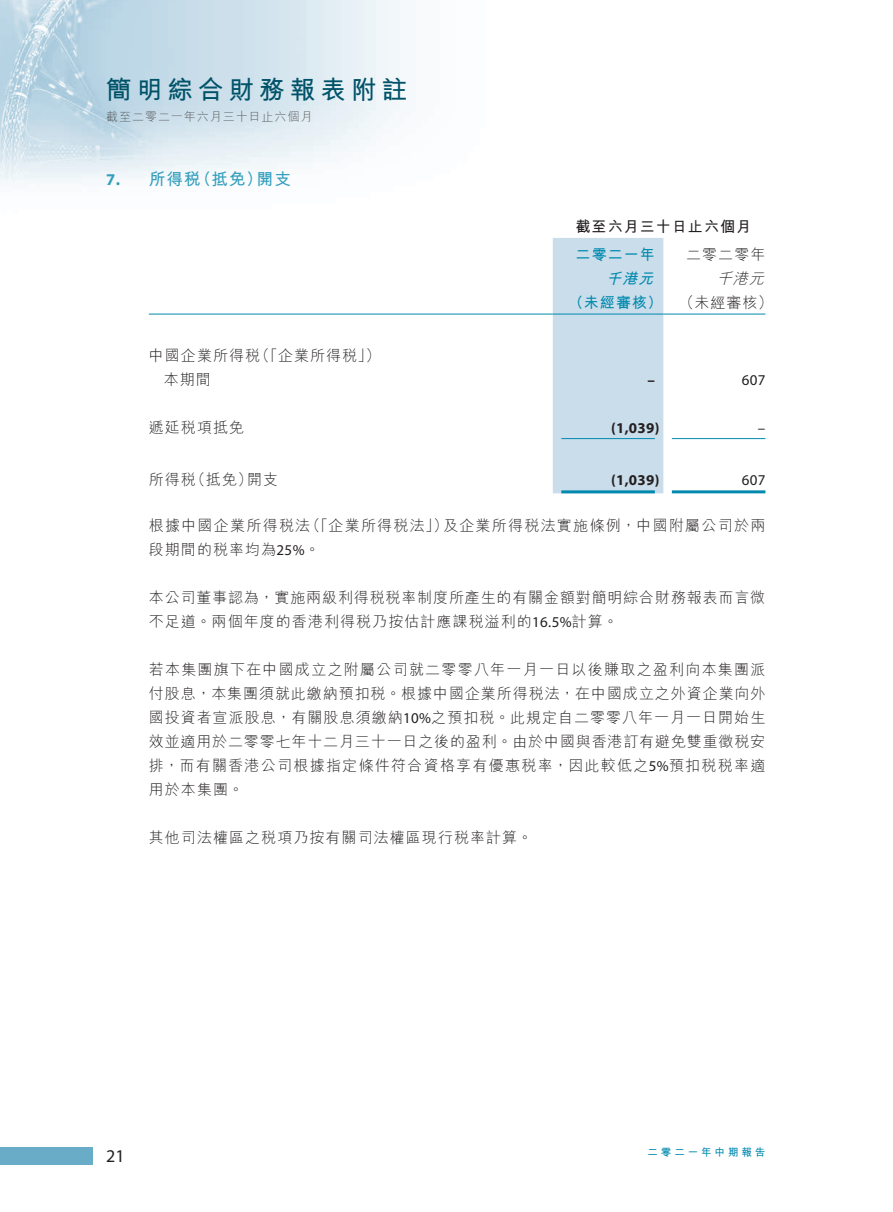
<style>
.page{position:relative;width:893px;height:1212px;background:#fff}
.page>*{position:absolute;margin:0;border:0;box-sizing:border-box;transform-origin:0 0}
.t1{font:700 25.5px "M Hei HK";letter-spacing:.2em;color:#005269}
.t2{font:18px "Myriad Pro";color:#231f20}
.t3{font:700 16.5px "M Hei HK";letter-spacing:.07em;color:#329ebd}
.t4{font:700 16.5px "Myriad Pro";color:#329ebd}
.t5{font:300 15px/24px "M Hei HK";letter-spacing:.07em;color:#231f20}
.t6{font:700 15px/24px "M Hei HK";letter-spacing:.07em;color:#0089ae}
.t7{font:700 15px "Myriad Pro";letter-spacing:.02em;color:#231f20}
.t8{font:700 15px "M Hei HK";letter-spacing:.07em;color:#231f20}
.t9{font:15px "Myriad Pro";letter-spacing:.02em;color:#231f20}
.t10{font:italic 300 15px "M Hei HK";color:#231f20}
.t11{font:300 12px "M Hei HK";letter-spacing:.08em;color:#57585a}
.t12{font:700 10.5px "M Hei HK";letter-spacing:.28em;color:#0089ae}
.s1{font-style:italic}
.s2{font-weight:300;color:#231f20}
.s3{font-family:"Myriad Pro";font-weight:400}
</style>
<div class="page">
<img style="left:0;top:0;width:664px;height:284px">
<div style="left:0;top:1148px;width:93px;height:17px;background:#69acc7"></div>
<div style="left:553px;top:238px;width:110px;height:255px;background:#caddea"></div>
<hr style="left:149px;top:314px;width:404px;height:1px;background:#0089ae">
<hr style="left:553px;top:314px;width:110px;height:1px;background:#0089ae">
<hr style="left:663px;top:314px;width:102px;height:1px;background:#0089ae">
<hr style="left:561px;top:438px;width:94px;height:1px;background:#0089ae">
<hr style="left:672px;top:438px;width:93px;height:1px;background:#0089ae">
<hr style="left:561px;top:490px;width:94px;height:3px;background:#0089ae">
<hr style="left:672px;top:490px;width:93px;height:3px;background:#0089ae">
<h1 class="t1" style="left:106px;top:71px;width:302px">簡明綜合財務報表附註</h1>
<p class="t11" style="left:106px;top:108px;width:208px">截至二零二一年六月三十日止六個月</p>
<p class="t4" style="left:106px;top:168px;width:15px">7.</p>
<p class="t3" style="left:195px;top:167px;width:69px">（抵免）</p>
<p class="t3" style="left:149px;top:167px;width:53px">所得稅</p>
<p class="t3" style="left:257px;top:167px;width:36px">開支</p>
<p class="t5" style="left:255px;top:342px;width:127px">（「企業所得稅 (「</p>
<p class="t5" style="left:149px;top:342px;width:113px">中國企業所得稅</p>
<p class="t5" style="left:164px;top:366px;width:49px">本期間</p>
<p class="t5" style="left:149px;top:414px;width:97px">遞延稅項抵免</p>
<p class="t5" style="left:191px;top:467px;width:63px">（抵免）</p>
<p class="t5" style="left:247px;top:467px;width:33px">開支</p>
<p class="t5" style="left:149px;top:467px;width:49px">所得稅</p>
<p class="t8" style="left:576px;top:215px;width:177px">截至六月三十日止六個月</p>
<p class="t5" style="left:686px;top:242px;width:81px">二零二零年</p>
<p class="t6" style="left:576px;top:241px;width:81px">二零二一年</p>
<p class="t10" style="left:717px;top:268px;width:54px">千港元</p>
<p class="t6" style="left:569px;top:265px;width:206px;text-indent:38px"><span class="s1">千港元<br></span>（未經審核） <span class="s2">（未經審核(</span></p>
<p class="t7" style="left:647px;top:370px;width:9px">–</p>
<p class="t7" style="left:611px;top:418px;width:50px">)1,039(</p>
<p class="t7" style="left:611px;top:470px;width:50px">)1,039(</p>
<p class="t9" style="left:742px;top:370px;width:25px">607</p>
<p class="t9" style="left:758px;top:418px;width:9px">–</p>
<p class="t9" style="left:742px;top:471px;width:25px">607</p>
<p class="t5" style="left:305px;top:513px;width:144px">（「企業所得稅法」）</p>
<p class="t5" style="left:443px;top:513px;width:324px">及企業所得稅法實施條例，中國附屬公司於兩</p>
<p class="t5" style="left:149px;top:513px;width:173px">根據中國企業所得稅法段期間的稅率均為<span class="s3">25%</span>。</p>
<p class="t5" style="left:149px;top:585px;width:618px">本公司董事認為，實施兩級利得稅稅率制度所產生的有關金額對簡明綜合財務報表而言微不足道。兩個年度的香港利得稅乃按估計應課稅溢利的<span class="s3">16.5%</span>計算。</p>
<p class="t5" style="left:149px;top:657px;width:618px;text-align:justify">若本集團旗下在中國成立之附屬公司就二零零八年一月一日以後賺取之盈利向本集團派付股息，本集團須就此繳納預扣稅。根據中國企業所得稅法，在中國成立之外資企業向外國投資者宣派股息，有關股息須繳納<span class="s3">10%</span>之預扣稅。此規定自二零零八年一月一日開始生效並適用於二零零七年十二月三十一日之後的盈利。由於中國與香港訂有避免雙重徵稅安排，而有關香港公司根據指定條件符合資格享有優惠稅率，因此較低之<span class="s3">5%</span>預扣稅稅率適用於本集團。</p>
<p class="t5" style="left:149px;top:825px;width:385px">其他司法權區之稅項乃按有關司法權區現行稅率計算。</p>
<p class="t2" style="left:106px;top:1145px;width:20px">21</p>
<p class="t12" style="left:648px;top:1144px;width:119px">二零二一年中期報告</p>
</div>
